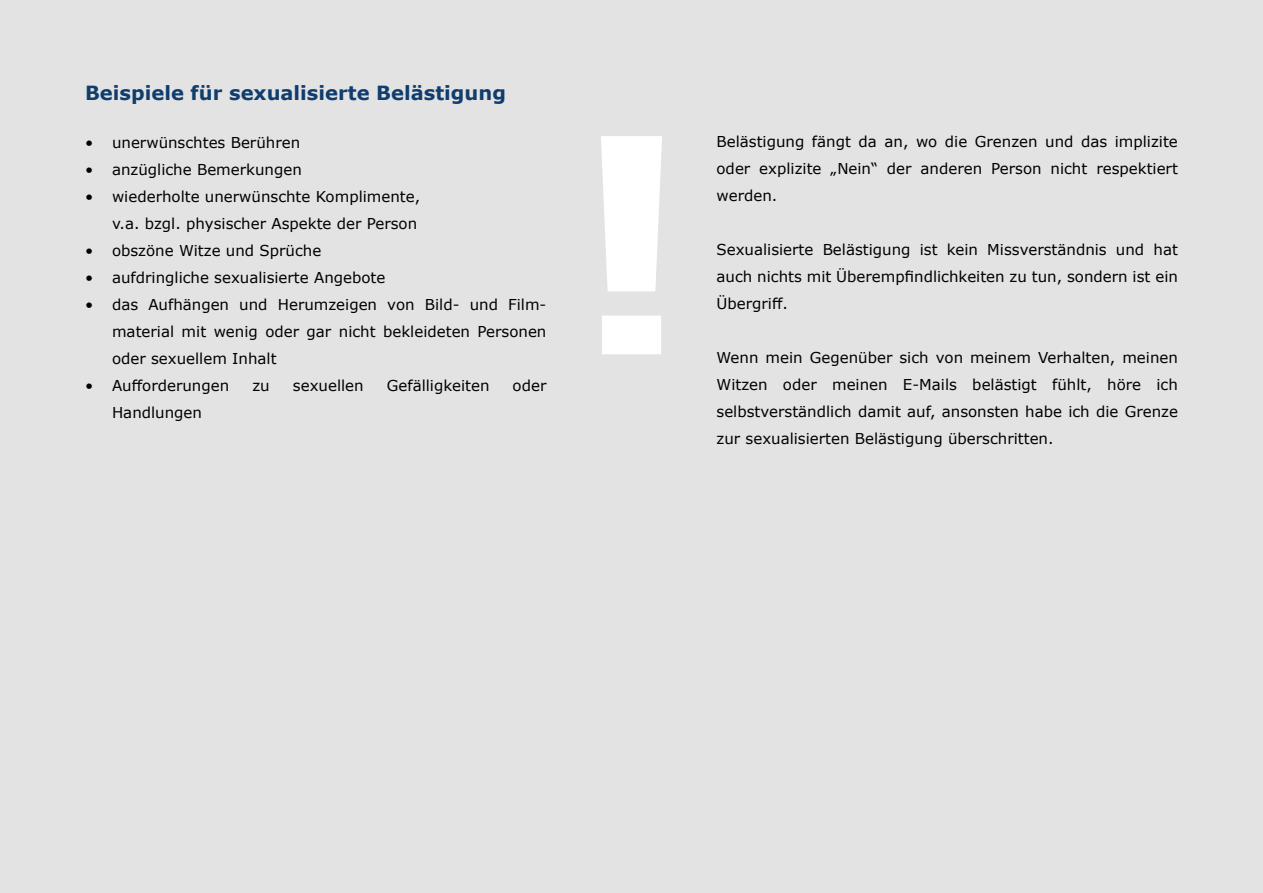
<style>
.page{position:relative;width:1263px;height:893px;background:#e3e3e3}
.page>*{position:absolute;margin:0;border:0;box-sizing:border-box;transform-origin:0 0}
.t1{font:700 300px "Verdana";color:#fff}
.t2{font:700 19.5px "Verdana";color:#103d6e}
.t3{font:15px/27px "Verdana";color:#000;text-align:justify}
</style>
<div class="page">
<h2 class="t2" style="left:85px;top:79px;width:422px">Beispiele für sexualisierte Belästigung</h2>
<p class="t3" style="left:85px;top:128px;width:217px">• unerwünschtes Berühren</p>
<p class="t3" style="left:85px;top:155px;width:218px">• anzügliche Bemerkungen</p>
<p class="t3" style="left:85px;top:182px;width:337px;text-align:right">• wiederholte unerwünschte Komplimente, v.a. bzgl. physischer Aspekte der Person</p>
<p class="t3" style="left:85px;top:236px;width:238px">• obszöne Witze und Sprüche</p>
<p class="t3" style="left:85px;top:263px;width:302px">• aufdringliche sexualisierte Angebote</p>
<p class="t3" style="left:112px;top:290px;width:436px;text-indent:-27px">• das Aufhängen und Herumzeigen von Bild- und Film&shy;material mit wenig oder gar nicht bekleideten Personen oder sexuellem Inhalt</p>
<p class="t3" style="left:85px;top:371px;width:146px">• Aufforderungen</p>
<p class="t3" style="left:252px;top:371px;width:19px">zu</p>
<p class="t3" style="left:293px;top:371px;width:72px">sexuellen</p>
<p class="t3" style="left:387px;top:371px;width:104px">Gefälligkeiten</p>
<p class="t3" style="left:513px;top:371px;width:35px">oder</p>
<p class="t3" style="left:112px;top:398px;width:91px">Handlungen</p>
<h1 class="t1" style="left:571px;top:33px;width:122px">!</h1>
<p class="t3" style="left:716px;top:128px;width:463px">Belästigung fängt da an, wo die Grenzen und das implizite oder explizite „Nein“ der anderen Person nicht respektiert werden.</p>
<p class="t3" style="left:716px;top:236px;width:463px">Sexualisierte Belästigung ist kein Missverständnis und hat auch nichts mit Überempfindlichkeiten zu tun, sondern ist ein Übergriff.</p>
<p class="t3" style="left:716px;top:344px;width:463px">Wenn mein Gegenüber sich von meinem Verhalten, meinen Witzen oder meinen E-Mails belästigt fühlt, höre ich selbstverständlich damit auf, ansonsten habe ich die Grenze zur sexualisierten Belästigung überschritten.</p>
</div>
